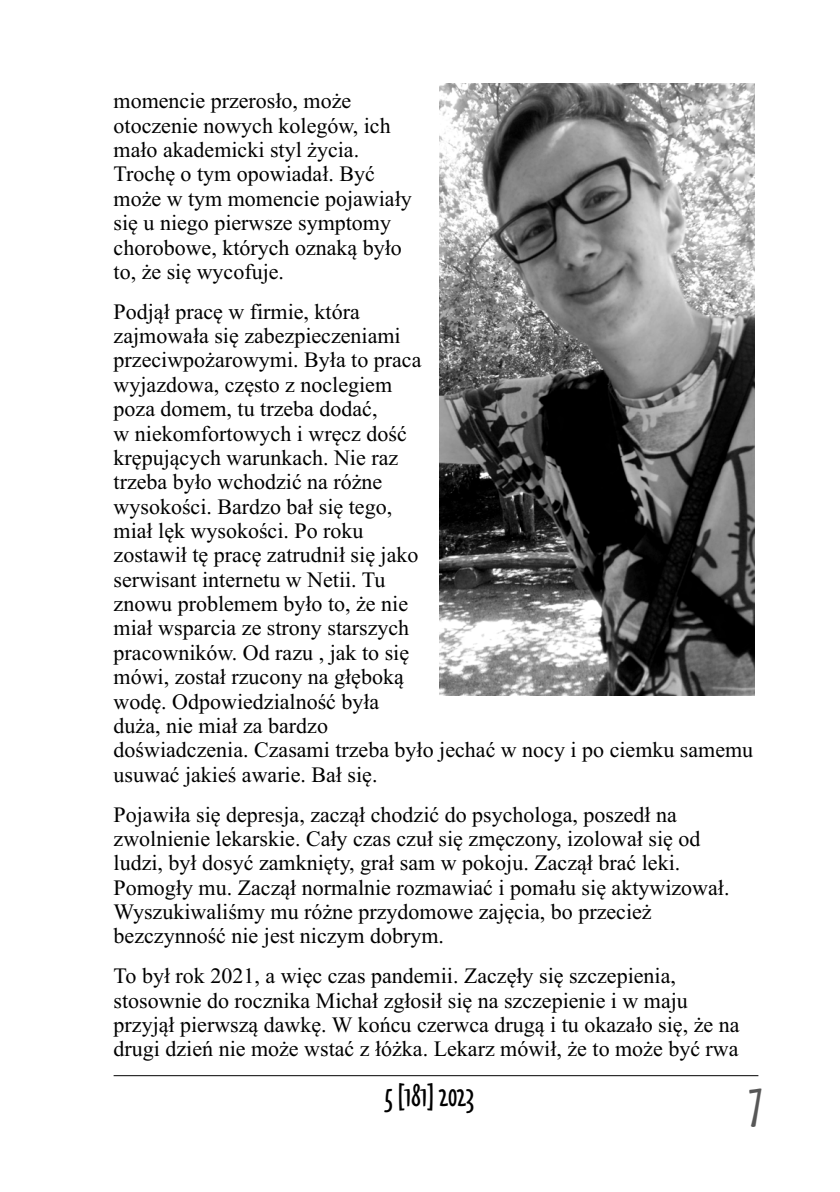
<style>
.page{position:relative;width:840px;height:1192px;background:#fff}
.page>*{position:absolute;margin:0;border:0;box-sizing:border-box;transform-origin:0 0}
.t1{font:48px "Oz Handicraft BT";color:#575757}
.t2{font:29.8px "Oz Handicraft BT";color:#000}
.t3{font:22px/24.4px "Times";color:#000}
</style>
<div class="page">
<img style="left:439px;top:84px;width:315px;height:611px">
<hr style="left:114px;top:1075px;width:644px;height:1px;background:#000">
<p class="t3" style="left:114px;top:91px;width:300px">momencie przeros³o, mo¿e otoczenie nowych kolegów, ich ma³o akademicki styl ¿ycia.<br>Trochê o tym opowiada³. Byæ mo¿e w tym momencie pojawia³y siê u niego pierwsze symptomy chorobowe, których oznak¹ by³o to, ¿e siê wycofuje.</p>
<p class="t3" style="left:114px;top:301px;width:641px">Podj¹³ pracê w firmie, która<br>zajmowa³a siê zabezpieczeniami<br>przeciwpo¿arowymi. By³a to praca<br>wyjazdowa, czêsto z noclegiem<br>poza domem, tu trzeba dodaæ,<br>w niekomfortowych i wrêcz doœæ<br>krêpuj¹cych warunkach. Nie raz<br>trzeba by³o wchodziæ na ró¿ne<br>wysokoœci. Bardzo ba³ siê tego,<br>mia³ lêk wysokoœci. Po roku<br>zostawi³ tê pracê zatrudni³ siê jako<br>serwisant internetu w Netii. Tu<br>znowu problemem by³o to, ¿e nie<br>mia³ wsparcia ze strony starszych<br>pracowników. Od razu , jak to siê<br>mówi, zosta³ rzucony na g³êbok¹<br>wodê. Odpowiedzialnoœæ by³a<br>du¿a, nie mia³ za bardzo<br>doœwiadczenia. Czasami trzeba by³o jechaæ w nocy i po ciemku samemu usuwaæ jakieœ awarie. Ba³ siê.</p>
<p class="t3" style="left:114px;top:804px;width:617px">Pojawi³a siê depresja, zacz¹³ chodziæ do psychologa, poszed³ na zwolnienie lekarskie. Ca³y czas czu³ siê zmêczony, izolowa³ siê od ludzi, by³ dosyæ zamkniêty, gra³ sam w pokoju. Zacz¹³ braæ leki.<br>Pomog³y mu. Zacz¹³ normalnie rozmawiaæ i poma³u siê aktywizowa³.<br>Wyszukiwaliœmy mu ró¿ne przydomowe zajêcia, bo przecie¿ bezczynnoœæ nie jest niczym dobrym.</p>
<p class="t3" style="left:114px;top:966px;width:627px">To by³ rok 2021, a wiêc czas pandemii. Zaczê³y siê szczepienia, stosownie do rocznika Micha³ zg³osi³ siê na szczepienie i w maju przyj¹³ pierwsz¹ dawkê. W koñcu czerwca drug¹ i tu okaza³o siê, ¿e na drugi dzieñ nie mo¿e wstaæ z ³ó¿ka. Lekarz mówi³, ¿e to mo¿e byæ rwa</p>
<h2 class="t2" style="left:385px;top:1083px;width:91px">5 [181] 2023</h2>
<h1 class="t1" style="left:749px;top:1080px;width:15px">7</h1>
</div>
